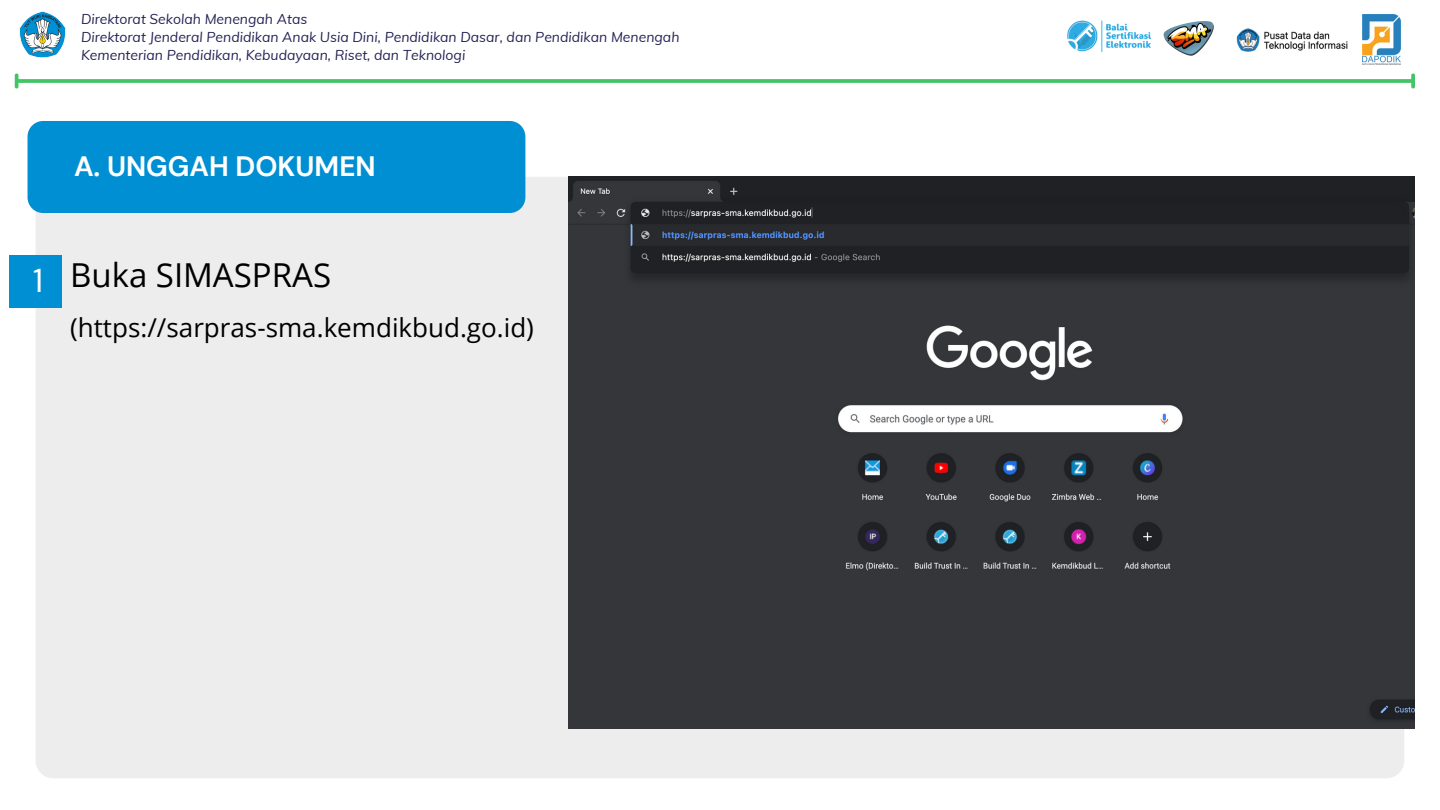
<style>
.page{position:relative;width:1440px;height:810px;background:#fff}
.page>*{position:absolute;margin:0;border:0;box-sizing:border-box;transform-origin:0 0}
.t1{font:33px "Open Sans";color:#000}
.t2{font:33px "DM Sans";color:#fff}
.t3{font:700 28px "DM Sans";color:#fff}
.t4{font:26px "Open Sans";color:#000}
.t5{font:italic 14px/18px "Muli";color:#242254}
</style>
<div class="page">
<div style="left:36px;top:177px;width:1368px;height:601px;background:#ededed;border-radius:18px"></div>
<img style="left:19px;top:11px;width:47px;height:47px">
<hr style="left:19px;top:79px;width:1392px;height:4px;background:#4ec76f">
<svg style="left:15px;top:74px;width:4px;height:15px"></svg>
<svg style="left:1411px;top:74px;width:4px;height:15px"></svg>
<img style="left:569px;top:177px;width:846px;height:552px">
<div style="left:9px;top:255px;width:53px;height:53px;background:#018fd3"></div>
<div style="left:28px;top:121px;width:497px;height:92px;background:#018fd3;border-radius:16px"></div>
<img style="left:1067px;top:20px;width:85px;height:32px">
<img style="left:1163px;top:21px;width:51px;height:35px">
<img style="left:1236px;top:28px;width:112px;height:24px">
<img style="left:1363px;top:14px;width:37px;height:51px">
<p class="t5" style="left:81px;top:10px;width:600px">Direktorat Sekolah Menengah Atas<br>Direktorat Jenderal Pendidikan Anak Usia Dini, Pendidikan Dasar, dan Pendidikan Menengah<br>Kementerian Pendidikan, Kebudayaan, Riset, dan Teknologi</p>
<h2 class="t3" style="left:74px;top:148px;width:303px">A. UNGGAH DOKUMEN</h2>
<h1 class="t2" style="left:33px;top:259px;width:11px">1</h1>
<h1 class="t1" style="left:70px;top:252px;width:262px">Buka SIMASPRAS</h1>
<h3 class="t4" style="left:70px;top:310px;width:465px">(https://sarpras-sma.kemdikbud.go.id)</h3>
</div>
